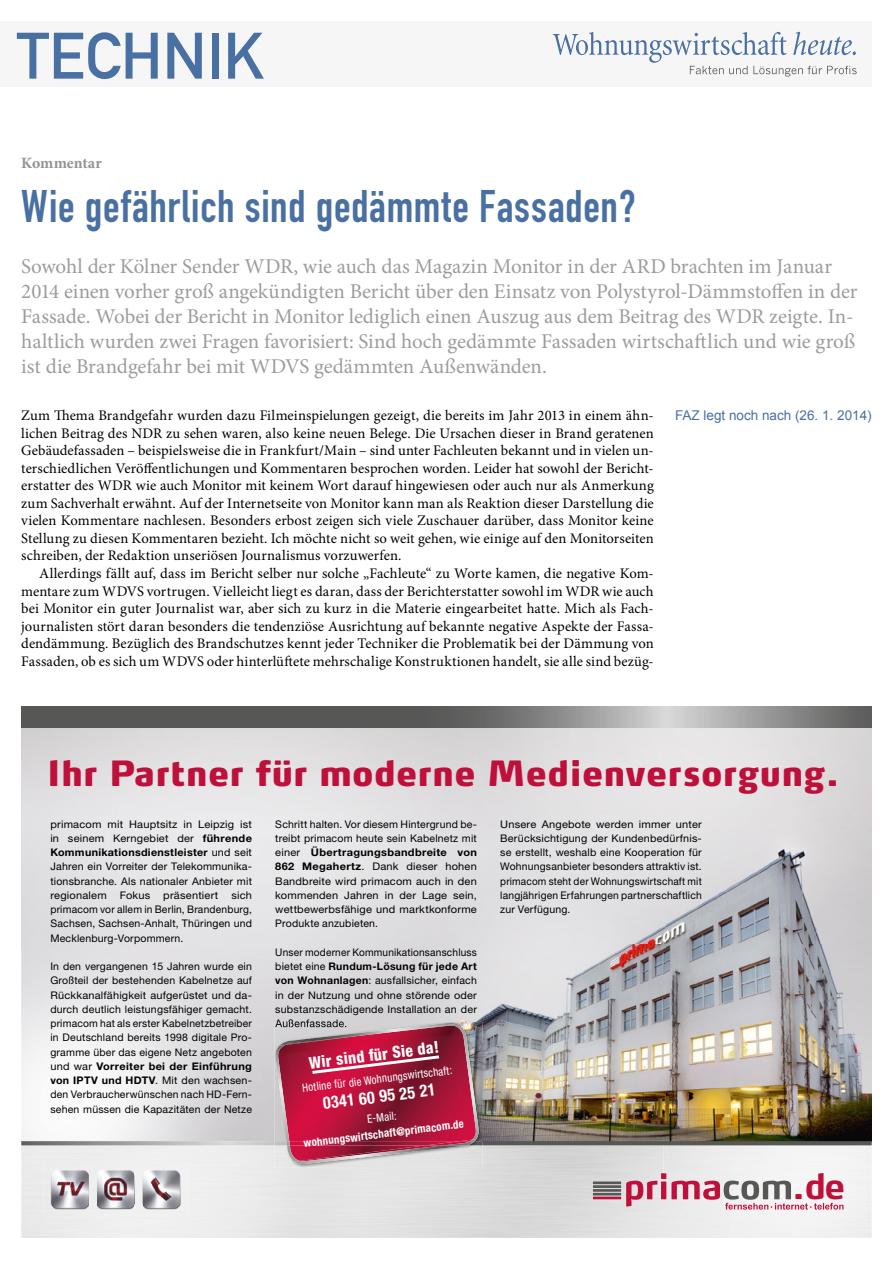
<style>
.page{position:relative;width:893px;height:1263px;background:#fff}
.page>*{position:absolute;margin:0;border:0;box-sizing:border-box;transform-origin:0 0}
.t1{font:64.5px "DIN Mittelschrift";color:#4970a3}
.Überschrift_Groß{font:45px "DIN Engschrift";letter-spacing:.015em;color:#4970a3}
.t2{font:700 34.65px "Max";color:#be103a}
.t3{font:900 34.5px "Max";letter-spacing:.02em;color:#be103a}
.Anlesetext{font:21px/25.2px "Minion Pro";letter-spacing:-.005em;color:#9c9c9c}
.t4{font:700 condensed 16.95px "Helvetica Neue LT Std";color:#fff;scale:.95 1}
.t5{font:800 condensed 16.35px "Helvetica Neue LT Std";color:#fff;scale:.95 1}
.Kategorie{font:700 15.75px "Minion Pro";letter-spacing:-.005em;color:#939393}
.Fließtext_erste_Zeil{font:14.7px/17.5px "Minion Pro";letter-spacing:.005em;color:#000;text-align:justify}
.Fliesstext{font:14.7px/17.5px "Minion Pro";letter-spacing:.005em;color:#000;text-align:justify}
.Info{font:13.5px "Arial";color:#4970a3}
.t6{font:700 condensed 11.4px/16.4px "Helvetica Neue LT Std";color:#fff;text-align:center;scale:.95 1}
.t7{font:condensed 11.4px "Helvetica Neue LT Std";color:#fff;scale:.95 1}
.t8{font:10.5px/14.2px "Helvetica Neue LT Std";letter-spacing:.02em;color:#000;text-align:justify}
.t9{font:10.5px/14.2px "Helvetica Neue LT Std";letter-spacing:.02em;color:#000;text-align:justify;scale:1.05 1}
.t10{font:10.5px/14.2px "Helvetica Neue LT Std";letter-spacing:.02em;color:#000;text-align:justify;scale:.96 1}
.s1{font-weight:700}
.s2{font-weight:400}
</style>
<div class="page">
<div style="left:0;top:21px;width:872px;height:66px;background:#f6f6f6"></div>
<svg style="left:553px;top:32px;width:304px;height:45px"></svg>
<div style="left:276px;top:1005px;width:185px;height:10px;background:#d6d4d7"></div>
<img style="left:461px;top:749px;width:411px;height:294px">
<img style="left:483px;top:1043px;width:389px;height:96px">
<img style="left:21px;top:1146px;width:851px;height:92px">
<svg style="left:21px;top:706px;width:851px;height:22px;background:#757574"></svg>
<img style="left:43px;top:1163px;width:46px;height:53px">
<img style="left:89px;top:1163px;width:99px;height:53px">
<img style="left:134px;top:1163px;width:8px;height:53px">
<img style="left:274px;top:1022px;width:209px;height:146px">
<img style="left:275px;top:1022px;width:72px;height:5px">
<img style="left:278px;top:1025px;width:201px;height:114px">
<img style="left:461px;top:1031px;width:15px;height:108px">
<img style="left:290px;top:1146px;width:4px;height:15px">
<img style="left:279px;top:1023px;width:178px;height:23px">
<img style="left:294px;top:1146px;width:171px;height:18px">
<img style="left:365px;top:1024px;width:96px;height:11px">
<svg style="left:286px;top:1042px;width:4px;height:3px"></svg>
<img style="left:275px;top:1045px;width:14px;height:94px">
<svg style="left:312px;top:1055px;width:127px;height:19px;background:#ba3656"></svg>
<svg style="left:626px;top:1173px;width:217px;height:36px"></svg>
<hr style="left:593px;top:1181px;width:28px;height:3px;background:#575756">
<hr style="left:593px;top:1185px;width:28px;height:3px;background:#575756">
<hr style="left:593px;top:1189px;width:28px;height:3px;background:#575756">
<hr style="left:593px;top:1193px;width:28px;height:2px;background:#575756">
<hr style="left:593px;top:1196px;width:28px;height:3px;background:#be103a">
<img style="left:843px;top:1186px;width:29px;height:3px">
<img style="left:731px;top:1210px;width:2px;height:28px">
<img style="left:663px;top:1146px;width:3px;height:27px">
<svg style="left:21px;top:1139px;width:851px;height:7px;background:#917478"></svg>
<h1 class="t1" style="left:17px;top:18px;width:249px">TECHNIK</h1>
<p class="Kategorie" style="left:21px;top:152px;width:82px">Kommentar</p>
<p class="Überschrift_Groß" style="left:21px;top:180px;width:616px">Wie gefährlich sind gedämmte Fassaden?</p>
<p class="Anlesetext" style="left:21px;top:253px;width:838px">Sowohl der Kölner Sender WDR, wie auch das Magazin Monitor in der ARD brachten im Januar 2014 einen vorher groß angekündigten Bericht über den Einsatz von Polystyrol-Dämmstoffen in der Fassade. Wobei der Bericht in Monitor lediglich einen Auszug aus dem Beitrag des WDR zeigte. In&shy;haltlich wurden zwei Fragen favorisiert: Sind hoch gedämmte Fassaden wirtschaftlich und wie groß ist die Brandgefahr bei mit WDVS gedämmten Außenwänden.</p>
<p class="Fließtext_erste_Zeil" style="left:21px;top:407px;width:634px">Zum Thema Brandgefahr wurden dazu Filmeinspielungen gezeigt, die bereits im Jahr 2013 in einem ähn-</p>
<p class="Info" style="left:675px;top:406px;width:198px">FAZ legt noch nach (26. 1. 2014)</p>
<p class="Fließtext_erste_Zeil" style="left:21px;top:424px;width:634px">lichen Beitrag des NDR zu sehen waren, also keine neuen Belege. Die Ursachen dieser in Brand geratenen Gebäudefassaden – beispielsweise die in Frankfurt/Main – sind unter Fachleuten bekannt und in vielen un&shy;terschiedlichen Veröffentlichungen und Kommentaren besprochen worden. Leider hat sowohl der Bericht&shy;erstatter des WDR wie auch Monitor mit keinem Wort darauf hingewiesen oder auch nur als Anmerkung zum Sachverhalt erwähnt. Auf der Internetseite von Monitor kann man als Reaktion dieser Darstellung die vielen Kommentare nachlesen. Besonders erbost zeigen sich viele Zuschauer darüber, dass Monitor keine Stellung zu diesen Kommentaren bezieht. Ich möchte nicht so weit gehen, wie einige auf den Monitorseiten schreiben, der Redaktion unseriösen Journalismus vorzuwerfen.</p>
<p class="Fliesstext" style="left:21px;top:565px;width:634px;text-indent:18px">Allerdings fällt auf, dass im Bericht selber nur solche „Fachleute“ zu Worte kamen, die negative Kom&shy;mentare zum WDVS vortrugen. Vielleicht liegt es daran, dass der Berichterstatter sowohl im WDR wie auch bei Monitor ein guter Journalist war, aber sich zu kurz in die Materie eingearbeitet hatte. Mich als Fach&shy;journalisten stört daran besonders die tendenziöse Ausrichtung auf bekannte negative Aspekte der Fassa&shy;dendämmung. Bezüglich des Brandschutzes kennt jeder Techniker die Problematik bei der Dämmung von Fassaden, ob es sich um WDVS oder hinterlüftete mehrschalige Konstruktionen handelt, sie alle sind bezüg-</p>
<p class="t3" style="left:47px;top:752px;width:794px">Ihr Partner für moderne Medienversorgung.</p>
<p class="t9" style="left:50px;top:816px;width:194px">primacom mit Hauptsitz in Leipzig ist in seinem Kerngebiet der <span class="s1">führende Kommunikationsdienstleister</span> und seit Jahren ein Vorreiter der Telekommunika&shy;tionsbranche. Als nationaler Anbieter mit regionalem Fokus präsentiert sich primacom vor allem in Berlin, Brandenburg, Sachsen, Sachsen-Anhalt, Thüringen und Mecklenburg-Vorpommern.</p>
<p class="t8" style="left:50px;top:959px;width:203px">In den vergangenen 15 Jahren wurde ein Großteil der bestehenden Kabelnetze auf Rückkanalfähigkeit aufgerüstet und da&shy;durch deutlich leistungsfähiger gemacht. primacom hat als erster Kabelnetzbetreiber in Deutschland bereits 1998 digitale Pro&shy;gramme über das eigene Netz angeboten und war <span class="s1">Vorreiter bei der Einführung von IPTV und HDTV</span>. Mit den wachsen&shy;den Verbraucherwünschen nach HD-Fern&shy;sehen müssen die Kapazitäten der Netze</p>
<p class="t8" style="left:275px;top:816px;width:203px">Schritt halten. Vor diesem Hintergrund be&shy;treibt primacom heute sein Kabelnetz mit einer <span class="s1">Übertragungsbandbreite von 862 Megahertz</span>. Dank dieser hohen Bandbreite wird primacom auch in den kommenden Jahren in der Lage sein, wettbewerbsfähige und marktkonforme Produkte anzubieten.</p>
<p class="t10" style="left:275px;top:945px;width:212px">Unser moderner Kommunikationsanschluss bietet eine <span class="s1">Rundum-Lösung für jede Art von Wohnanlagen</span>: ausfallsicher, einfach in der Nutzung und ohne störende oder substanzschädigende Installation an der Außenfassade.</p>
<p class="t9" style="left:500px;top:816px;width:194px">Unsere Angebote werden immer unter Berücksichtigung der Kundenbedürfnis&shy;se erstellt, weshalb eine Kooperation für Wohnungsanbieter besonders attraktiv ist. primacom steht der Wohnungswirtschaft mit langjährigen Erfahrungen partnerschaftlich zur Verfügung.</p>
<p class="t5" style="left:308px;top:1053px;width:139px;rotate:-7deg">Wir sind für Sie da!</p>
<p class="t7" style="left:302px;top:1082px;width:160px;rotate:-7deg">Hotline für die Wohnungswirtschaft:</p>
<p class="t4" style="left:322px;top:1093px;width:120px;rotate:-7deg">0341 60 95 25 21</p>
<p class="t6" style="left:301px;top:1119px;width:171px;rotate:-7deg"><span class="s2">E-Mail: </span>wohnungswirtschaft@primacom.de</p>
<p class="t2" style="left:792px;top:1165px;width:54px">.de</p>
</div>
